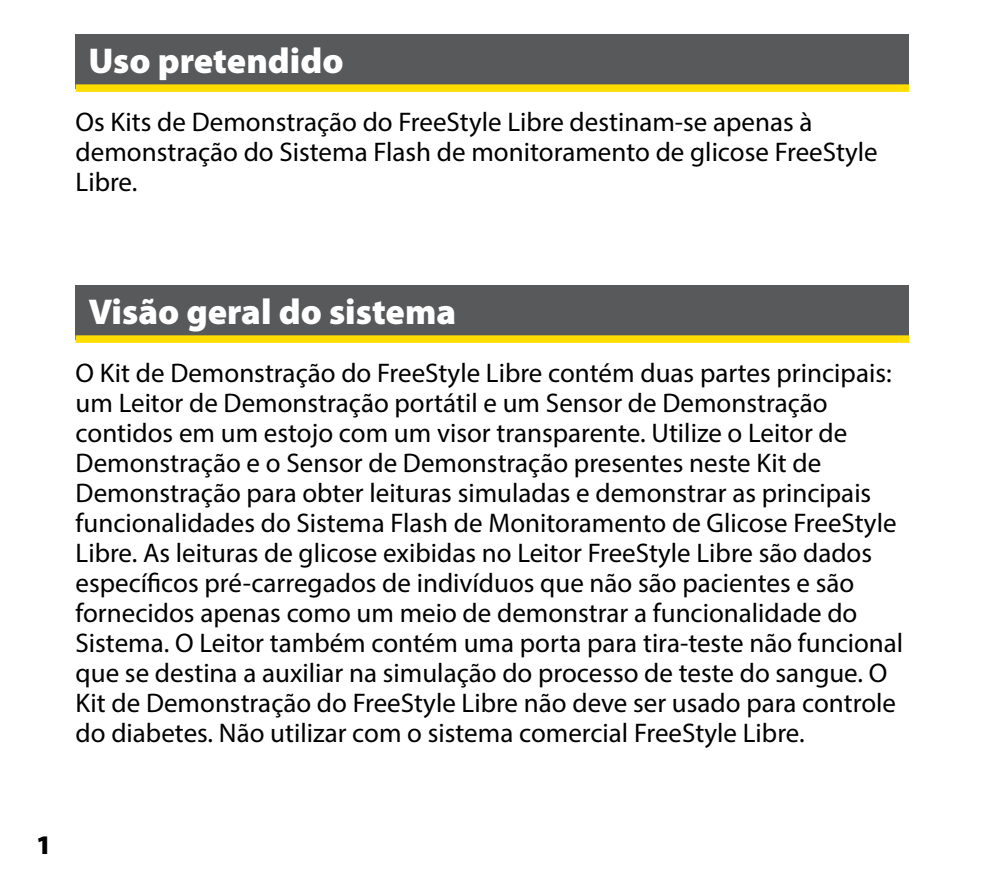
<style>
.page{position:relative;width:994px;height:890px;background:#fff}
.page>*{position:absolute;margin:0;border:0;box-sizing:border-box;transform-origin:0 0}
.t1{font:900 36px "Myriad Pro";color:#fff}
.t2{font:27px/30px "Myriad Pro";color:#000}
.t3{font:900 27px "Myriad Pro";color:#000}
</style>
<div class="page">
<div style="left:76px;top:34px;width:833px;height:54px;background:#58595b"></div>
<div style="left:76px;top:84px;width:833px;height:8px;background:#fd0"></div>
<div style="left:76px;top:285px;width:833px;height:54px;background:#58595b"></div>
<div style="left:76px;top:335px;width:833px;height:8px;background:#fd0"></div>
<h1 class="t1" style="left:89px;top:40px;width:256px">Uso pretendido</h1>
<p class="t2" style="left:76px;top:107px;width:803px">Os Kits de Demonstração do FreeStyle Libre destinam-se apenas à demonstração do Sistema Flash de monitoramento de glicose FreeStyle<br>Libre.</p>
<h1 class="t1" style="left:89px;top:291px;width:369px">Visão geral do sistema</h1>
<p class="t2" style="left:76px;top:358px;width:829px">O Kit de Demonstração do FreeStyle Libre contém duas partes principais: um Leitor de Demonstração portátil e um Sensor de Demonstração contidos em um estojo com um visor transparente. Utilize o Leitor de Demonstração e o Sensor de Demonstração presentes neste Kit de Demonstração para obter leituras simuladas e demonstrar as principais funcionalidades do Sistema Flash de Monitoramento de Glicose FreeStyle Libre. As leituras de glicose exibidas no Leitor FreeStyle Libre são dados específicos pré-carregados de indivíduos que não são pacientes e são fornecidos apenas como um meio de demonstrar a funcionalidade do Sistema. O Leitor também contém uma porta para tira-teste não funcional que se destina a auxiliar na simulação do processo de teste do sangue. O Kit de Demonstração do FreeStyle Libre não deve ser usado para controle do diabetes. Não utilizar com o sistema comercial FreeStyle Libre.</p>
<p class="t3" style="left:36px;top:829px;width:17px">1</p>
</div>
